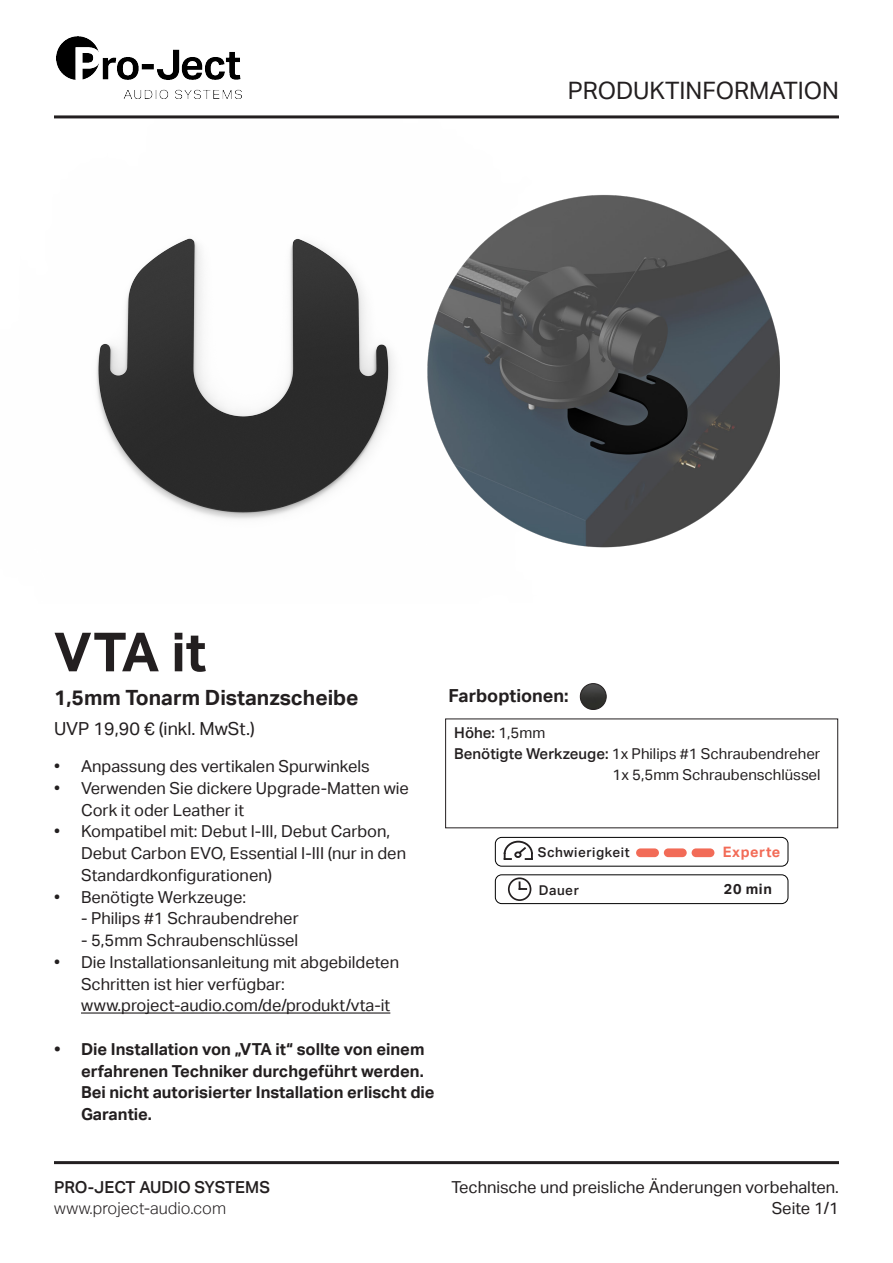
<style>
.page{position:relative;width:893px;height:1263px;background:#fff}
.page>*{position:absolute;margin:0;border:0;box-sizing:border-box;transform-origin:0 0}
.t1{font:700 54px "Aktiv Grotesk Trial";color:#231f20}
.t2{font:24px "Aktiv Grotesk Trial";color:#231f20}
.t3{font:700 21px "Aktiv Grotesk Trial";color:#231f20}
.t4{font:18px "Aktiv Grotesk Trial";color:#231f20}
.t5{font:700 18px "Aktiv Grotesk Trial";color:#231f20}
.t6{font:16.5px/21.8px "Aktiv Grotesk Trial";color:#231f20}
.t7{font:700 16.5px/21.8px "Aktiv Grotesk Trial";color:#231f20}
.t8{font:300 16.5px "Aktiv Grotesk Trial";color:#231f20}
.t9{font:500 16.5px "Aktiv Grotesk Trial";color:#231f20}
.t10{font:15px "Aktiv Grotesk Trial";color:#231f20}
.t11{font:500 15px "Aktiv Grotesk Trial";color:#231f20}
.t12{font:700 14.4px "Aktiv Grotesk Trial";letter-spacing:.04em;color:#f26b57}
.t13{font:700 14.4px "Aktiv Grotesk Trial";color:#231f20}
.t14{font:500 13.5px "Aktiv Grotesk Trial";letter-spacing:.04em;color:#231f20}
.s1{font-weight:400}
.s2{font-weight:500}
</style>
<div class="page">
<img style="left:57px;top:36px;width:184px;height:63px">
<hr style="left:54px;top:115px;width:785px;height:3px;background:#231f20">
<hr style="left:54px;top:1161px;width:785px;height:3px;background:#231f20">
<hr style="left:81px;top:1012px;width:309px;height:1px;background:#231f20">
<img style="left:580px;top:684px;width:26px;height:25px;border-radius:13px">
<div style="left:580px;top:683px;width:26px;height:27px;border:1px solid #231f20;border-radius:50%"></div>
<img style="left:552px;top:195px;width:228px;height:353px">
<img style="left:54px;top:118px;width:498px;height:422px">
<div style="left:495px;top:837px;width:293px;height:29px;border:1px solid #000;border-radius:6px"></div>
<svg style="left:503px;top:840px;width:30px;height:20px"></svg>
<div style="left:636px;top:848px;width:23px;height:9px;background:#f26b57;border-radius:4px"></div>
<div style="left:664px;top:848px;width:23px;height:9px;background:#f26b57;border-radius:4px"></div>
<div style="left:692px;top:848px;width:22px;height:9px;background:#f26b57;border-radius:4px"></div>
<div style="left:508px;top:877px;width:23px;height:24px;border:2px solid #231f20;border-radius:50%"></div>
<div style="left:495px;top:874px;width:293px;height:30px;border:1px solid #000;border-radius:6px"></div>
<svg style="left:519px;top:881px;width:8px;height:9px"></svg>
<h2 class="t2" style="left:568px;top:77px;width:273px">PRODUKTINFORMATION</h2>
<h1 class="t1" style="left:54px;top:621px;width:154px">VTA it</h1>
<p class="t3" style="left:54px;top:685px;width:306px">1,5mm Tonarm Distanzscheibe</p>
<p class="t4" style="left:54px;top:718px;width:202px">UVP 19,90 € (inkl. MwSt.)</p>
<p class="t6" style="left:54px;top:755px;width:317px">• Anpassung des vertikalen Spurwinkels</p>
<p class="t6" style="left:81px;top:777px;width:330px;text-indent:-27px">• Verwenden Sie dickere Upgrade-Matten wie<br>Cork it oder Leather it</p>
<p class="t6" style="left:81px;top:821px;width:327px;text-indent:-27px">• Kompatibel mit: Debut I-III, Debut Carbon,<br>Debut Carbon EVO, Essential I-III (nur in den<br>Standardkonfigurationen)</p>
<p class="t6" style="left:54px;top:886px;width:194px">• Benötigte Werkzeuge:</p>
<p class="t6" style="left:81px;top:908px;width:219px">- Philips #1 Schraubendreher</p>
<p class="t6" style="left:81px;top:929px;width:219px">- 5,5mm Schraubenschlüssel</p>
<p class="t6" style="left:81px;top:951px;width:320px;text-indent:-27px">• Die Installationsanleitung mit abgebildeten<br>Schritten ist hier verfügbar: www.project-audio.com/de/produkt/vta-it</p>
<p class="t7" style="left:81px;top:1038px;width:355px;text-indent:-27px">• Die Installation von „VTA it“ sollte von einem erfahrenen Techniker durchgeführt werden.<br>Bei nicht autorisierter Installation erlischt die Garantie.</p>
<p class="t5" style="left:449px;top:686px;width:121px">Farboptionen:</p>
<p class="t11" style="left:454px;top:724px;width:93px">Höhe: <span class="s1">1,5mm</span></p>
<p class="t10" style="left:454px;top:745px;width:368px"><span class="s2">Benötigte Werkzeuge:</span> 1x Philips #1 Schraubendreher</p>
<p class="t10" style="left:612px;top:766px;width:210px">1x 5,5mm Schraubenschlüssel</p>
<p class="t14" style="left:538px;top:844px;width:93px">Schwierigkeit</p>
<p class="t12" style="left:723px;top:844px;width:59px">Experte</p>
<p class="t14" style="left:539px;top:882px;width:41px">Dauer</p>
<p class="t13" style="left:724px;top:881px;width:49px">20 min</p>
<p class="t9" style="left:54px;top:1178px;width:217px">PRO-JECT AUDIO SYSTEMS</p>
<p class="t8" style="left:54px;top:1199px;width:174px">www.project-audio.com</p>
<p class="t6" style="left:451px;top:1177px;width:389px;line-height:21px;text-align:right">Technische und preisliche Änderungen vorbehalten.<br>Seite 1/1</p>
</div>
